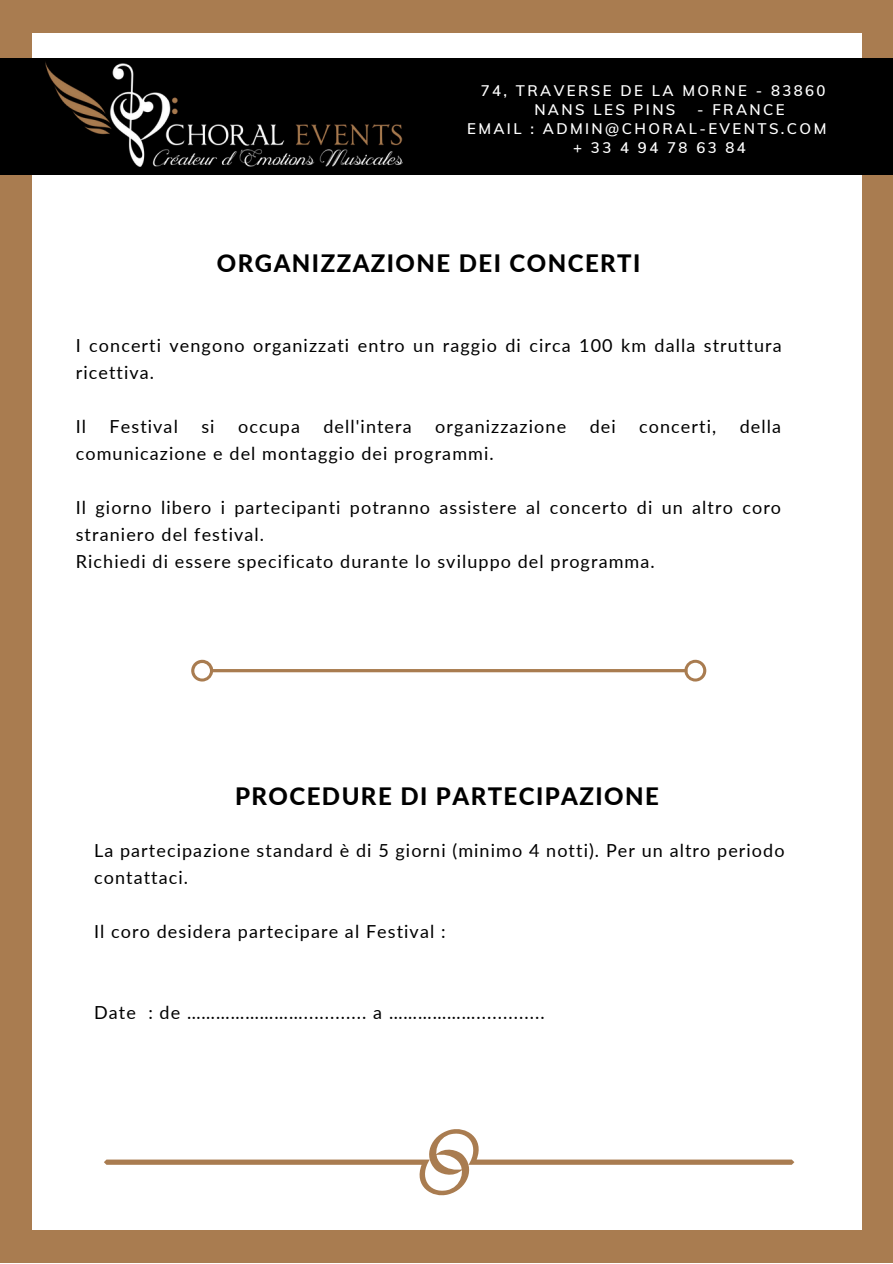
<style>
.page{position:relative;width:893px;height:1264px;background:#fff}
.page>*{position:absolute;margin:0;border:0;box-sizing:border-box;transform-origin:0 0}
.t1{font:800 24px "Lato";letter-spacing:.06em;color:#000}
.t2{font:18px/27px "Lato";letter-spacing:.06em;color:#000}
.t3{font:600 15px/19px "Muli";letter-spacing:.16em;color:#fff}
.t4{font:600 15px "Muli";letter-spacing:.375em;color:#fff}
</style>
<div class="page">
<div style="left:0;top:0;width:892px;height:1262px;background:#a97c50"></div>
<div style="left:32px;top:33px;width:829px;height:1196px;background:#fff"></div>
<div style="left:0;top:59px;width:892px;height:115px;background:#000"></div>
<svg style="left:104px;top:1129px;width:690px;height:67px"></svg>
<svg style="left:191px;top:659px;width:515px;height:22px"></svg>
<img style="left:45px;top:62px;width:358px;height:104px">
<p class="t3" style="left:534px;top:80px;width:293px;text-indent:-54px">74, TRAVERSE DE LA MORNE - 83860<br>NANS LES PINS</p>
<p class="t3" style="left:697px;top:100px;width:89px">- FRANCE</p>
<p class="t3" style="left:467px;top:119px;width:361px">EMAIL : ADMIN@CHORAL-EVENTS.COM</p>
<p class="t4" style="left:573px;top:138px;width:174px">+33494786384</p>
<h1 class="t1" style="left:217px;top:248px;width:425px">ORGANIZZAZIONE DEI CONCERTI</h1>
<p class="t2" style="left:76px;top:331px;width:707px">I concerti vengono organizzati entro un raggio di circa 100 km dalla struttura ricettiva.</p>
<p class="t2" style="left:76px;top:412px;width:12px">Il</p>
<p class="t2" style="left:110px;top:412px;width:70px">Festival</p>
<p class="t2" style="left:201px;top:412px;width:15px">si</p>
<p class="t2" style="left:238px;top:412px;width:63px">occupa</p>
<p class="t2" style="left:323px;top:412px;width:90px">dell'intera</p>
<p class="t2" style="left:435px;top:412px;width:132px">organizzazione</p>
<p class="t2" style="left:589px;top:412px;width:28px">dei</p>
<p class="t2" style="left:639px;top:412px;width:78px">concerti,</p>
<p class="t2" style="left:739px;top:412px;width:43px">della</p>
<p class="t2" style="left:76px;top:439px;width:419px">comunicazione e del montaggio dei programmi.</p>
<p class="t2" style="left:76px;top:493px;width:706px">Il giorno libero i partecipanti potranno assistere al concerto di un altro coro straniero del festival.<br>Richiedi di essere specificato durante lo sviluppo del programma.</p>
<h1 class="t1" style="left:235px;top:780px;width:425px">PROCEDURE DI PARTECIPAZIONE</h1>
<p class="t2" style="left:94px;top:837px;width:692px">La partecipazione standard è di 5 giorni (minimo 4 notti). Per un altro periodo contattaci.</p>
<p class="t2" style="left:94px;top:917px;width:353px">Il coro desidera partecipare al Festival :</p>
<p class="t2" style="left:94px;top:998px;width:452px">Date : de ……………………............ a ……………….............</p>
</div>
